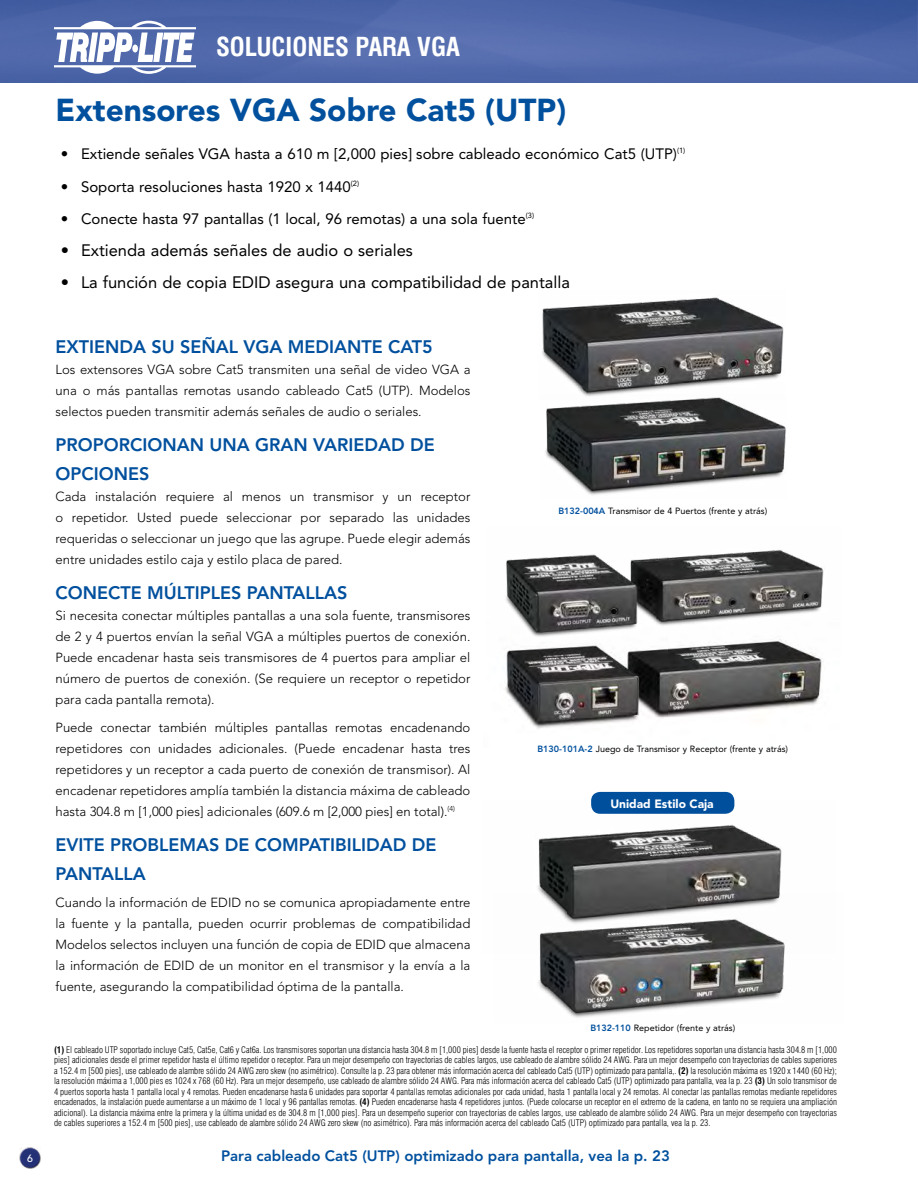
<style>
.page{position:relative;width:918px;height:1188px;background:#fff}
.page>*{position:absolute;margin:0;border:0;box-sizing:border-box;transform-origin:0 0}
.t1{font:900 31.5px "Avenir";color:#00509e}
.t2{font:700 condensed 25.5px "Swiss 721 BT";color:#fff}
.t3{font:800 18px/28.5px "Avenir";color:#00509e}
.t4{font:16.5px "Avenir";color:#000}
.t5{font:15px "Avenir";color:#000}
.t6{font:800 15px "Avenir";color:#00509e}
.t7{font:300 13.2px/21px "Avenir";color:#000;text-align:justify}
.t8{font:900 12px "Avenir";color:#fff}
.t9{font:500 10.5px "Avenir";color:#fff}
.t10{font:300 condensed 9px/10.5px "Swiss 721 BT";color:#000;text-align:justify}
.t11{font:9px "Avenir";color:#000}
.s1{font-weight:800;color:#00509e}
.s2{font-weight:700}
</style>
<div class="page">
<img style="left:0;top:0;width:918px;height:83px">
<svg style="left:54px;top:21px;width:142px;height:53px"></svg>
<img style="left:19px;top:1147px;width:21px;height:21px">
<div style="left:591px;top:792px;width:143px;height:22px;background:#00509e;border-radius:9px"></div>
<img style="left:545px;top:399px;width:241px;height:96px">
<img style="left:542px;top:297px;width:242px;height:102px">
<img style="left:505px;top:658px;width:317px;height:71px">
<img style="left:505px;top:550px;width:319px;height:108px">
<img style="left:538px;top:953px;width:247px;height:65px">
<img style="left:538px;top:801px;width:247px;height:152px">
<p class="t2" style="left:216px;top:32px;width:246px">SOLUCIONES PARA VGA</p>
<p class="t1" style="left:56px;top:91px;width:512px">Extensores VGA Sobre Cat5 (UTP)</p>
<p class="t5" style="left:61px;top:145px;width:626px">• Extiende señales VGA hasta a 610 m [2,000 pies] sobre cableado económico Cat5 (UTP)<sup>(1)</sup></p>
<p class="t5" style="left:61px;top:178px;width:300px">• Soporta resoluciones hasta 1920 x 1440<sup>(2)</sup></p>
<p class="t5" style="left:61px;top:210px;width:475px">• Conecte hasta 97 pantallas (1 local, 96 remotas) a una sola fuente<sup>(3)</sup></p>
<p class="t4" style="left:61px;top:241px;width:354px">• Extienda además señales de audio o seriales</p>
<p class="t4" style="left:61px;top:273px;width:511px">• La función de copia EDID asegura una compatibilidad de pantalla</p>
<p class="t3" style="left:56px;top:333px;width:379px">EXTIENDA SU SEÑAL VGA MEDIANTE CAT5</p>
<p class="t7" style="left:56px;top:359px;width:416px">Los extensores VGA sobre Cat5 transmiten una señal de video VGA a una o más pantallas remotas usando cableado Cat5 (UTP). Modelos selectos pueden transmitir además señales de audio o seriales.</p>
<p class="t3" style="left:56px;top:431px;width:381px">PROPORCIONAN UNA GRAN VARIEDAD DE<br>OPCIONES</p>
<p class="t7" style="left:56px;top:486px;width:416px">Cada instalación requiere al menos un transmisor y un receptor o repetidor. Usted puede seleccionar por separado las unidades requeridas o seleccionar un juego que las agrupe. Puede elegir además entre unidades estilo caja y estilo placa de pared.</p>
<p class="t3" style="left:56px;top:579px;width:293px">CONECTE MÚLTIPLES PANTALLAS</p>
<p class="t7" style="left:56px;top:605px;width:416px">Si necesita conectar múltiples pantallas a una sola fuente, transmisores de 2 y 4 puertos envían la señal VGA a múltiples puertos de conexión.<br>Puede encadenar hasta seis transmisores de 4 puertos para ampliar el número de puertos de conexión. (Se requiere un receptor o repetidor para cada pantalla remota).</p>
<p class="t7" style="left:56px;top:717px;width:416px">Puede conectar también múltiples pantallas remotas encadenando repetidores con unidades adicionales. (Puede encadenar hasta tres repetidores y un receptor a cada puerto de conexión de transmisor). Al encadenar repetidores amplía también la distancia máxima de cableado hasta 304.8 m [1,000 pies] adicionales (609.6 m [2,000 pies] en total).<sup>(4)</sup></p>
<p class="t3" style="left:56px;top:831px;width:382px">EVITE PROBLEMAS DE COMPATIBILIDAD DE<br>PANTALLA</p>
<p class="t7" style="left:56px;top:892px;width:417px">Cuando la información de EDID no se comunica apropiadamente entre la fuente y la pantalla, pueden ocurrir problemas de compatibilidad Modelos selectos incluyen una función de copia de EDID que almacena la información de EDID de un monitor en el transmisor y la envía a la fuente, asegurando la compatibilidad óptima de la pantalla.</p>
<p class="t11" style="left:558px;top:506px;width:210px"><span class="s1">B132-004A</span> Transmisor de 4 Puertos (frente y atrás)</p>
<p class="t11" style="left:537px;top:744px;width:252px"><span class="s1">B130-101A-2</span> Juego de Transmisor y Receptor (frente y atrás)</p>
<p class="t8" style="left:610px;top:796px;width:105px">Unidad Estilo Caja</p>
<p class="t11" style="left:590px;top:1023px;width:146px"><span class="s1">B132-110</span> Repetidor (frente y atrás)</p>
<p class="t10" style="left:54px;top:1044px;width:785px"><span class="s2">(1)</span> El cableado UTP soportado incluye Cat5, Cat5e, Cat6 y Cat6a. Los transmisores soportan una distancia hasta 304.8 m [1,000 pies] desde la fuente hasta el receptor o primer repetidor. Los repetidores soportan una distancia hasta 304.8 m [1,000 pies] adicionales desde el primer repetidor hasta el último repetidor o receptor. Para un mejor desempeño con trayectorias de cables largos, use cableado de alambre sólido 24 AWG. Para un mejor desempeño con trayectorias de cables superiores a 152.4 m [500 pies], use cableado de alambre sólido 24 AWG zero skew (no asimétrico). Consulte la p. 23 para obtener más información acerca del cableado Cat5 (UTP) optimizado para pantalla,. <span class="s2">(2)</span> la resolución máxima es 1920 x 1440 (60 Hz); la resolución máxima a 1,000 pies es 1024 x 768 (60 Hz). Para un mejor desempeño, use cableado de alambre sólido 24 AWG. Para más información acerca del cableado Cat5 (UTP) optimizado para pantalla, vea la p. 23 <span class="s2">(3)</span> Un solo transmisor de 4 puertos soporta hasta 1 pantalla local y 4 remotas. Pueden encadenarse hasta 6 unidades para soportar 4 pantallas remotas adicionales por cada unidad, hasta 1 pantalla local y 24 remotas. Al conectar las pantallas remotas mediante repetidores encadenados, la instalación puede aumentarse a un máximo de 1 local y 96 pantallas remotas. <span class="s2">(4)</span> Pueden encadenarse hasta 4 repetidores juntos. (Puede colocarse un receptor en el extremo de la cadena, en tanto no se requiera una ampliación adicional). La distancia máxima entre la primera y la última unidad es de 304.8 m [1,000 pies]. Para un desempeño superior con trayectorias de cables largos, use cableado de alambre sólido 24 AWG. Para un mejor desempeño con trayectorias de cables superiores a 152.4 m [500 pies], use cableado de alambre sólido 24 AWG zero skew (no asimétrico). Para más información acerca del cableado Cat5 (UTP) optimizado para pantalla, vea la p. 23.</p>
<p class="t9" style="left:27px;top:1152px;width:7px">6</p>
<p class="t6" style="left:221px;top:1147px;width:450px">Para cableado Cat5 (UTP) optimizado para pantalla, vea la p. 23</p>
</div>
